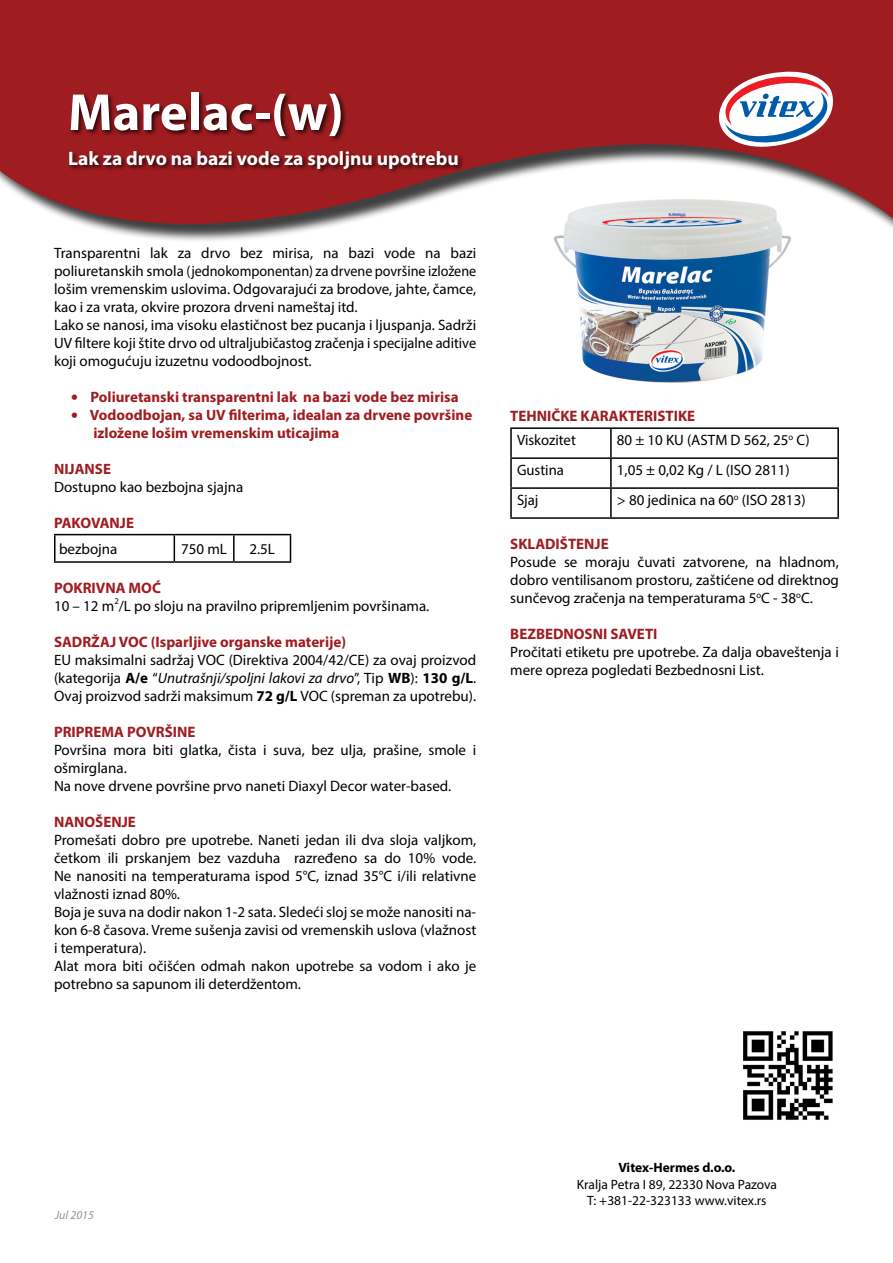
<style>
.page{position:relative;width:893px;height:1263px;background:#fff}
.page>*{position:absolute;margin:0;border:0;box-sizing:border-box;transform-origin:0 0}
.t1{font:700 52.5px "Myriad Pro";color:#fff}
.t2{font:700 19.5px "Myriad Pro";color:#fff}
.t3{font:700 15.15px "Myriad Pro";color:#9f1d21}
.t4{font:15px/18px "Myriad Pro";color:#000}
.t5{font:700 15px/18px "Myriad Pro";color:#9f1d21}
.t6{font:13.5px/16.2px "Myriad Pro";color:#000;text-align:center}
.t7{font:700 13.5px "Myriad Pro";color:#000}
.t8{font:italic 12px "Myriad Pro";color:#939598}
.s1{font-family:"Calibri"}
.s2{font-weight:700}
.s3{font-style:italic}
</style>
<div class="page">
<img style="left:559px;top:251px;width:226px;height:132px">
<div style="left:0;top:0;width:893px;height:251px;background:#000;opacity:.75"></div>
<div style="left:0;top:0;width:893px;height:234px;background:#000;opacity:.75"></div>
<svg style="left:716px;top:67px;width:123px;height:88px"></svg>
<svg style="left:762px;top:93px;width:7px;height:6px"></svg>
<hr style="left:54px;top:534px;width:120px;height:1px;background:#000">
<hr style="left:54px;top:535px;width:2px;height:26px;background:#000">
<hr style="left:174px;top:534px;width:60px;height:1px;background:#000">
<svg style="left:174px;top:535px;width:1px;height:26px"></svg>
<hr style="left:234px;top:534px;width:57px;height:1px;background:#000">
<hr style="left:233px;top:535px;width:2px;height:26px;background:#000">
<svg style="left:290px;top:535px;width:1px;height:26px"></svg>
<hr style="left:54px;top:561px;width:120px;height:2px;background:#000">
<hr style="left:174px;top:561px;width:60px;height:2px;background:#000">
<hr style="left:234px;top:561px;width:57px;height:2px;background:#000">
<hr style="left:510px;top:427px;width:101px;height:2px;background:#000">
<hr style="left:510px;top:429px;width:2px;height:28px;background:#000">
<hr style="left:611px;top:427px;width:228px;height:2px;background:#000">
<hr style="left:610px;top:429px;width:2px;height:28px;background:#000">
<hr style="left:837px;top:429px;width:2px;height:28px;background:#000">
<hr style="left:510px;top:457px;width:101px;height:2px;background:#000">
<hr style="left:510px;top:459px;width:2px;height:28px;background:#000">
<hr style="left:611px;top:457px;width:228px;height:2px;background:#000">
<hr style="left:610px;top:459px;width:2px;height:28px;background:#000">
<hr style="left:837px;top:459px;width:2px;height:28px;background:#000">
<hr style="left:510px;top:487px;width:101px;height:2px;background:#000">
<hr style="left:510px;top:489px;width:2px;height:28px;background:#000">
<hr style="left:611px;top:487px;width:228px;height:2px;background:#000">
<hr style="left:610px;top:489px;width:2px;height:28px;background:#000">
<hr style="left:837px;top:489px;width:2px;height:28px;background:#000">
<hr style="left:510px;top:517px;width:101px;height:2px;background:#000">
<hr style="left:611px;top:517px;width:228px;height:2px;background:#000">
<div style="left:67px;top:91px;width:397px;height:84px;background:#000;opacity:.75"></div>
<img style="left:743px;top:1031px;width:90px;height:89px">
<h1 class="t1" style="left:68px;top:78px;width:277px">Marelac-(w)</h1>
<h2 class="t2" style="left:68px;top:145px;width:392px">Lak za drvo na bazi vode za spoljnu upotrebu</h2>
<p class="t4" style="left:54px;top:244px;width:424px">Transparentni lak za drvo bez mirisa, na bazi vode na bazi poliuretanskih smola (jednokomponentan) za drvene površine izložene lošim vremenskim uslovima. Odgovarajući za brodove, jahte, čamce, kao i za vrata, okvire prozora drveni nameštaj itd.<br>Lako se nanosi, ima visoku elastičnost bez pucanja i ljuspanja. Sadrži UV filtere koji štite drvo od ultraljubičastog zračenja i specijalne aditive koji omogućuju izuzetnu vodoodbojnost.</p>
<p class="t5" style="left:71px;top:387px;width:389px"><span class="s1">•</span> Poliuretanski transparentni lak na bazi vode bez mirisa</p>
<p class="t5" style="left:93px;top:405px;width:380px;text-indent:-22px"><span class="s1">•</span> Vodoodbojan, sa UV filterima, idealan za drvene površine izložene lošim vremenskim uticajima</p>
<p class="t5" style="left:54px;top:459px;width:59px">NIJANSE</p>
<p class="t4" style="left:54px;top:478px;width:191px">Dostupno kao bezbojna sjajna</p>
<p class="t3" style="left:54px;top:513px;width:82px">PAKOVANJE</p>
<p class="t4" style="left:59px;top:540px;width:60px">bezbojna</p>
<p class="t4" style="left:181px;top:540px;width:47px">750 mL</p>
<p class="t4" style="left:249px;top:540px;width:27px">2.5L</p>
<p class="t3" style="left:54px;top:578px;width:108px">POKRIVNA MOĆ</p>
<p class="t4" style="left:54px;top:596px;width:377px">10 – 12 m<sup>2</sup>/L po sloju na pravilno pripremljenim površinama.</p>
<p class="t3" style="left:54px;top:632px;width:294px">SADRŽAJ VOC (Isparljive organske materije)</p>
<p class="t4" style="left:54px;top:650px;width:424px;text-align:justify">EU maksimalni sadržaj VOC (Direktiva 2004/42/CE) za ovaj proizvod (kategorija <span class="s2">A/e</span> “<span class="s3">Unutrašnji/spoljni lakovi za drvo</span>”, Tip <span class="s2">WB</span>): <span class="s2">130 g/L</span>.<br>Ovaj proizvod sadrži maksimum <span class="s2">72 g/L</span> VOC (spreman za upotrebu).</p>
<p class="t3" style="left:54px;top:722px;width:143px">PRIPREMA POVRŠINE</p>
<p class="t4" style="left:54px;top:740px;width:424px">Površina mora biti glatka, čista i suva, bez ulja, prašine, smole i ošmirglana.<br>Na nove drvene površine prvo naneti Diaxyl Decor water-based.</p>
<p class="t3" style="left:54px;top:812px;width:83px">NANOŠENJE</p>
<p class="t4" style="left:54px;top:830px;width:424px">Promešati dobro pre upotrebe. Naneti jedan ili dva sloja valjkom, četkom ili prskanjem bez vazduha razređeno sa do 10% vode.<br>Ne nanositi na temperaturama ispod 5°C, iznad 35°C i/ili relativne vlažnosti iznad 80%.<br>Boja je suva na dodir nakon 1-2 sata. Sledeći sloj se može nanositi na&shy;kon 6-8 časova. Vreme sušenja zavisi od vremenskih uslova (vlažnost i temperatura).<br>Alat mora biti očišćen odmah nakon upotrebe sa vodom i ako je potrebno sa sapunom ili deterdžentom.</p>
<p class="t3" style="left:510px;top:406px;width:186px">TEHNIČKE KARAKTERISTIKE</p>
<p class="t4" style="left:517px;top:431px;width:60px">Viskozitet</p>
<p class="t4" style="left:617px;top:431px;width:194px">80 ± 10 KU (ASTM D 562, 25<sup>ο</sup> C)</p>
<p class="t4" style="left:517px;top:461px;width:48px">Gustina</p>
<p class="t4" style="left:617px;top:461px;width:174px">1,05 ± 0,02 Kg / L (ISO 2811)</p>
<p class="t4" style="left:517px;top:491px;width:23px">Sjaj</p>
<p class="t4" style="left:617px;top:491px;width:190px">&gt; 80 jedinica na 60<sup>ο</sup> (ISO 2813)</p>
<p class="t3" style="left:510px;top:534px;width:100px">SKLADIŠTENJE</p>
<p class="t4" style="left:510px;top:552px;width:330px;text-align:justify">Posude se moraju čuvati zatvorene, na hladnom, dobro ventilisanom prostoru, zaštićene od direktnog sunčevog zračenja na temperaturama 5<sup>ο</sup>C - 38<sup>ο</sup>C.</p>
<p class="t3" style="left:510px;top:624px;width:149px">BEZBEDNOSNI SAVETI</p>
<p class="t4" style="left:510px;top:642px;width:330px">Pročitati etiketu pre upotrebe. Za dalja obaveštenja i mere opreza pogledati Bezbednosni List.</p>
<p class="t8" style="left:55px;top:1208px;width:41px">Jul 2015</p>
<p class="t7" style="left:618px;top:1159px;width:119px">Vitex-Hermes d.o.o.</p>
<p class="t6" style="left:577px;top:1176px;width:202px">Kralja Petra I 89, 22330 Nova Pazova<br>T: +381-22-323133 www.vitex.rs</p>
</div>
